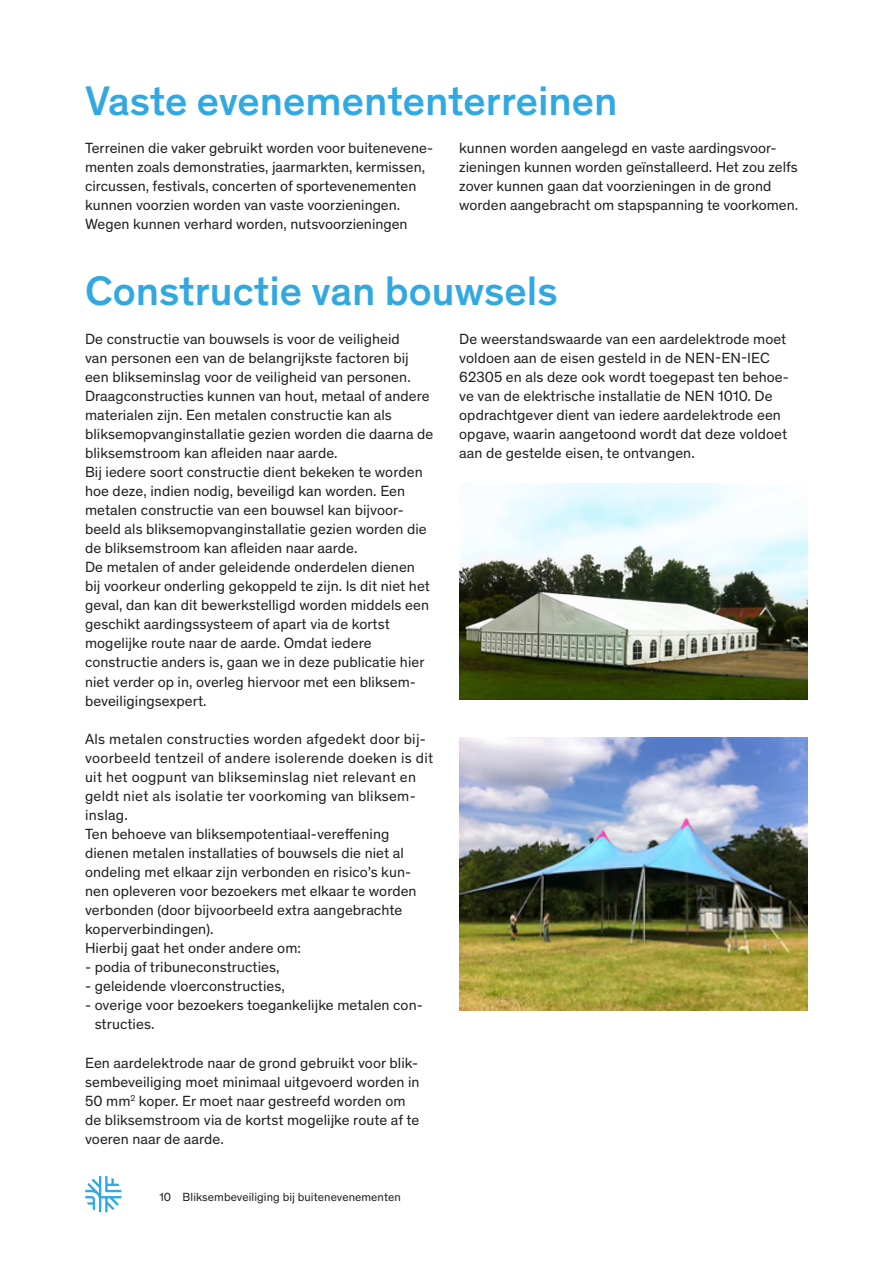
<style>
.page{position:relative;width:893px;height:1263px;background:#fff}
.page>*{position:absolute;margin:0;border:0;box-sizing:border-box;transform-origin:0 0}
.Kop{font:500 42px "Theinhardt";color:#31a9e0}
.Platte_tekst_10{font:15px/19px "Theinhardt";letter-spacing:.005em;color:#231f20}
.t1{font:12px "Theinhardt";letter-spacing:.005em;color:#231f20}
</style>
<div class="page">
<svg style="left:85px;top:1176px;width:37px;height:36px"></svg>
<img style="left:459px;top:483px;width:349px;height:216px">
<img style="left:459px;top:738px;width:349px;height:272px">
<p class="Kop" style="left:85px;top:70px;width:534px">Vaste evenemententerreinen</p>
<p class="Platte_tekst_10" style="left:85px;top:138px;width:349px">Terreinen die vaker gebruikt worden voor buitenevene&shy;menten zoals demonstraties, jaarmarkten, kermissen, circussen, festivals, concerten of sportevenementen kunnen voorzien worden van vaste voorzieningen.<br>Wegen kunnen verhard worden, nutsvoorzieningen</p>
<p class="Platte_tekst_10" style="left:459px;top:138px;width:340px">kunnen worden aangelegd en vaste aardingsvoor&shy;zieningen kunnen worden geïnstalleerd. Het zou zelfs zover kunnen gaan dat voorzieningen in de grond worden aangebracht om stapspanning te voorkomen.</p>
<p class="Kop" style="left:85px;top:260px;width:474px">Constructie van bouwsels</p>
<p class="Platte_tekst_10" style="left:85px;top:328px;width:350px">De constructie van bouwsels is voor de veiligheid<br>van personen een van de belangrijkste factoren bij een blikseminslag voor de veiligheid van personen.<br>Draagconstructies kunnen van hout, metaal of andere materialen zijn. Een metalen constructie kan als bliksemopvanginstallatie gezien worden die daarna de bliksemstroom kan afleiden naar aarde.<br>Bij iedere soort constructie dient bekeken te worden hoe deze, indien nodig, beveiligd kan worden. Een metalen constructie van een bouwsel kan bijvoor&shy;beeld als bliksemopvanginstallatie gezien worden die de bliksemstroom kan afleiden naar aarde.<br>De metalen of ander geleidende onderdelen dienen bij voorkeur onderling gekoppeld te zijn. Is dit niet het geval, dan kan dit bewerkstelligd worden middels een geschikt aardingssysteem of apart via de kortst mogelijke route naar de aarde. Omdat iedere constructie anders is, gaan we in deze publicatie hier niet verder op in, overleg hiervoor met een bliksem&shy;beveiligingsexpert.</p>
<p class="Platte_tekst_10" style="left:85px;top:728px;width:350px">Als metalen constructies worden afgedekt door bij&shy;voorbeeld tentzeil of andere isolerende doeken is dit uit het oogpunt van blikseminslag niet relevant en geldt niet als isolatie ter voorkoming van bliksem&shy;inslag.</p>
<p class="Platte_tekst_10" style="left:85px;top:824px;width:333px">Ten behoeve van bliksempotentiaal-vereffening dienen metalen installaties of bouwsels die niet al ondeling met elkaar zijn verbonden en risico’s kun&shy;nen opleveren voor bezoekers met elkaar te worden verbonden (door bijvoorbeeld extra aangebrachte koperverbindingen).</p>
<p class="Platte_tekst_10" style="left:85px;top:938px;width:217px">Hierbij gaat het onder andere om:</p>
<p class="Platte_tekst_10" style="left:85px;top:957px;width:196px">- podia of tribuneconstructies,</p>
<p class="Platte_tekst_10" style="left:85px;top:976px;width:201px">- geleidende vloerconstructies,</p>
<p class="Platte_tekst_10" style="left:95px;top:995px;width:330px;text-indent:-10px">- overige voor bezoekers toegankelijke metalen con&shy;structies.</p>
<p class="Platte_tekst_10" style="left:85px;top:1052px;width:336px">Een aardelektrode naar de grond gebruikt voor blik&shy;sembeveiliging moet minimaal uitgevoerd worden in 50 mm<sup>2</sup> koper. Er moet naar gestreefd worden om de bliksemstroom via de kortst mogelijke route af te voeren naar de aarde.</p>
<p class="t1" style="left:159px;top:1188px;width:243px">10 Bliksembeveiliging bij buitenevenementen</p>
<p class="Platte_tekst_10" style="left:459px;top:328px;width:331px">De weerstandswaarde van een aardelektrode moet voldoen aan de eisen gesteld in de NEN-EN-IEC 62305 en als deze ook wordt toegepast ten behoe&shy;ve van de elektrische installatie de NEN 1010. De opdrachtgever dient van iedere aardelektrode een opgave, waarin aangetoond wordt dat deze voldoet aan de gestelde eisen, te ontvangen.</p>
</div>
